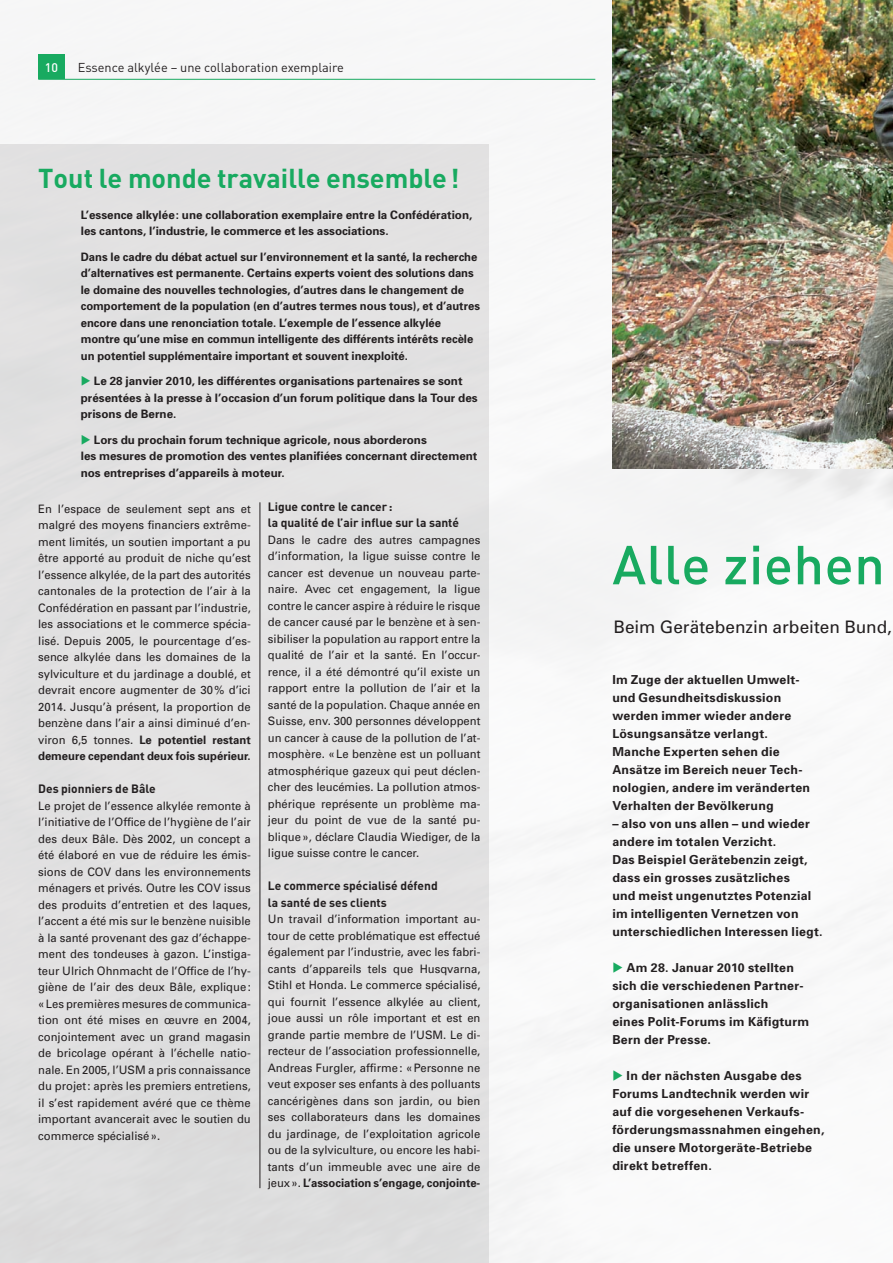
<style>
.page{position:relative;width:893px;height:1263px;background:#fff}
.page>*{position:absolute;margin:0;border:0;box-sizing:border-box;transform-origin:0 0}
.t1{font:54px "DIN Medium OV UGGGHA";letter-spacing:.01em;color:#18aa60}
.t2{font:27px "DIN Bold OV ZGGGHA";color:#18aa60}
.t3{font:17.25px "Univers OV JEGGHA";color:#231f20}
.t4{font:12.75px "DIN Regular OV BHGGHA";color:#231f20}
.t5{font:12.3px/18px "Univers Bold OV CEGGHA";letter-spacing:.02em;color:#231f20}
.t6{font:12.3px "DIN Medium OV UGGGHA";color:#fff}
.t7{font:12px/16.5px "DIN Bold OV ZGGGHA";color:#231f20}
.t8{font:11.7px/16.5px "Univers OV JEGGHA";color:#231f20;text-align:justify}
.t9{font:11.7px/16.5px "Univers Bold OV CEGGHA";color:#231f20}
.s1{color:#18aa60}
.s2{font-family:"Univers OV JEGGHA"}
</style>
<div class="page">
<img style="left:13px;top:52px;width:880px;height:1211px">
<div style="left:38px;top:54px;width:27px;height:25px;background:#18aa60"></div>
<hr style="left:38px;top:79px;width:557px;height:1px;background:#18aa60">
<div style="left:0;top:144px;width:489px;height:1119px;background:#e2e1e1"></div>
<img style="left:612px;top:0;width:281px;height:468px">
<hr style="left:260px;top:502px;width:1px;height:686px;background:#231f20">
<p class="t6" style="left:45px;top:61px;width:15px">10</p>
<p class="t4" style="left:78px;top:63px;width:268px">Essence alkylée – une collaboration exemplaire</p>
<h2 class="t2" style="left:38px;top:163px;width:423px">Tout le monde travaille ensemble !</h2>
<p class="t9" style="left:81px;top:207px;width:393px">L’essence alkylée: une collaboration exemplaire entre la Confédération, les cantons, l’industrie, le commerce et les associations.</p>
<p class="t9" style="left:81px;top:249px;width:401px">Dans le cadre du débat actuel sur l’environnement et la santé, la recherche d’alternatives est permanente. Certains experts voient des solutions dans le domaine des nouvelles technologies, d’autres dans le changement de comportement de la population (en d’autres termes nous tous), et d’autres encore dans une renonciation totale. L’exemple de l’essence alkylée montre qu’une mise en commun intelligente des différents intérêts recèle un potentiel supplémentaire important et souvent inexploité.</p>
<p class="t9" style="left:81px;top:373px;width:398px"><span class="s1">◆</span> Le 28 janvier 2010, les différentes organisations partenaires se sont présentées à la presse à l’occasion d’un forum politique dans la Tour des prisons de Berne.</p>
<p class="t9" style="left:81px;top:432px;width:398px"><span class="s1">◆</span> Lors du prochain forum technique agricole, nous aborderons<br>les mesures de promotion des ventes planifiées concernant directement nos entreprises d’appareils à moteur.</p>
<p class="t7" style="left:268px;top:498px;width:193px">Ligue contre le cancer :<br>la qualité de l’air influe sur la santé</p>
<p class="t8" style="left:268px;top:531px;width:214px">Dans le cadre des autres campagnes d’information, la ligue suisse contre le cancer est devenue un nouveau parte&shy;naire. Avec cet engagement, la ligue contre le cancer aspire à réduire le risque de cancer causé par le benzène et à sen&shy;sibiliser la population au rapport entre la qualité de l’air et la santé. En l’occur&shy;rence, il a été démontré qu’il existe un rapport entre la pollution de l’air et la santé de la population. Chaque année en Suisse, env. 300 personnes développent un cancer à cause de la pollution de l’at&shy;mosphère. «Le benzène est un polluant atmosphérique gazeux qui peut déclen&shy;cher des leucémies. La pollution atmos&shy;phérique représente un problème ma&shy;jeur du point de vue de la santé pu&shy;blique », déclare Claudia Wiediger, de la ligue suisse contre le cancer.</p>
<p class="t7" style="left:268px;top:878px;width:171px">Le commerce spécialisé défend la santé de ses clients</p>
<p class="t8" style="left:268px;top:911px;width:214px">Un travail d’information important au&shy;tour de cette problématique est effectué également par l’industrie, avec les fabri&shy;cants d’appareils tels que Husqvarna, Stihl et Honda. Le commerce spécialisé, qui fournit l’essence alkylée au client, joue aussi un rôle important et est en grande partie membre de l’USM. Le di&shy;recteur de l’association professionnelle, Andreas Furgler, affirme: «Personne ne veut exposer ses enfants à des polluants cancérigènes dans son jardin, ou bien ses collaborateurs dans les domaines du jardinage, de l’exploitation agricole ou de la sylviculture, ou encore les habi&shy;tants d’un immeuble avec une aire de</p>
<p class="t9" style="left:268px;top:1175px;width:214px"><span class="s2">jeux ».</span> L’association s’engage, conjointe-</p>
<p class="t8" style="left:38px;top:500px;width:214px">En l’espace de seulement sept ans et malgré des moyens financiers extrême&shy;ment limités, un soutien important a pu être apporté au produit de niche qu’est l’essence alkylée, de la part des autorités cantonales de la protection de l’air à la Confédération en passant par l’industrie, les associations et le commerce spécia&shy;lisé. Depuis 2005, le pourcentage d’es&shy;sence alkylée dans les domaines de la sylviculture et du jardinage a doublé, et devrait encore augmenter de 30% d’ici 2014. Jusqu’à présent, la proportion de benzène dans l’air a ainsi diminué d’en-</p>
<p class="t9" style="left:38px;top:732px;width:214px"><span class="s2">viron 6,5 tonnes.</span> Le potentiel restant demeure cependant deux fois supérieur.</p>
<p class="t7" style="left:38px;top:781px;width:119px">Des pionniers de Bâle</p>
<p class="t8" style="left:38px;top:797px;width:214px">Le projet de l’essence alkylée remonte à l’initiative de l’Office de l’hygiène de l’air des deux Bâle. Dès 2002, un concept a été élaboré en vue de réduire les émis&shy;sions de COV dans les environnements ménagers et privés. Outre les COV issus des produits d’entretien et des laques, l’accent a été mis sur le benzène nuisible à la santé provenant des gaz d’échappe&shy;ment des tondeuses à gazon. L’instiga&shy;teur Ulrich Ohnmacht de l’Office de l’hy&shy;giène de l’air des deux Bâle, explique: «Les premières mesures de communica&shy;tion ont été mises en œuvre en 2004, conjointement avec un grand magasin de bricolage opérant à l’échelle natio&shy;nale. En 2005, l’USM a pris connaissance du projet: après les premiers entretiens, il s’est rapidement avéré que ce thème important avancerait avec le soutien du commerce spécialisé ».</p>
<h1 class="t1" style="left:612px;top:534px;width:274px">Alle ziehen</h1>
<h3 class="t3" style="left:613px;top:617px;width:280px">Beim Gerätebenzin arbeiten Bund,</h3>
<p class="t5" style="left:612px;top:671px;width:199px">Im Zuge der aktuellen Umwelt&shy;und Gesundheitsdiskussion werden immer wieder andere<br>Lösungsansätze verlangt.<br>Manche Experten sehen die<br>Ansätze im Bereich neuer Tech&shy;nologien, andere im veränderten<br>Verhalten der Bevölkerung</p>
<p class="t5" style="left:612px;top:815px;width:212px">– also von uns allen – und wieder andere im totalen Verzicht.<br>Das Beispiel Gerätebenzin zeigt, dass ein grosses zusätzliches<br>und meist ungenutztes Potenzial im intelligenten Vernetzen von unterschiedlichen Interessen liegt.</p>
<p class="t5" style="left:612px;top:959px;width:198px"><span class="s1">◆</span> Am 28. Januar 2010 stellten sich die verschiedenen Partner&shy;organisationen anlässlich<br>eines Polit-Forums im Käfigturm<br>Bern der Presse.</p>
<p class="t5" style="left:612px;top:1067px;width:214px"><span class="s1">◆</span> In der nächsten Ausgabe des<br>Forums Landtechnik werden wir auf die vorgesehenen Verkaufs&shy;förderungsmassnahmen eingehen, die unsere Motorgeräte-Betriebe direkt betreffen.</p>
</div>
